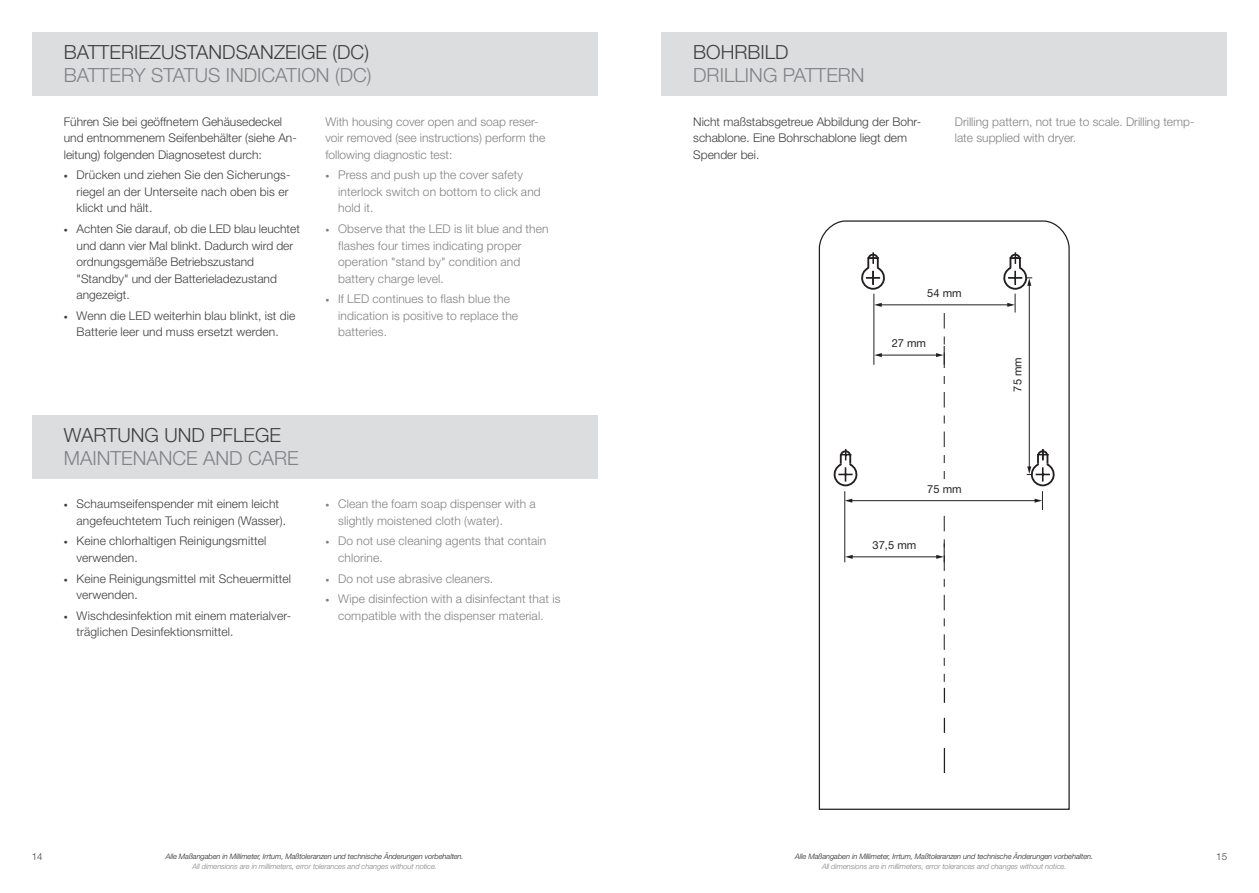
<style>
.page{position:relative;width:1259px;height:893px;background:#fff}
.page>*{position:absolute;margin:0;border:0;box-sizing:border-box;transform-origin:0 0}
.t1{font:300 19.5px "Helvetica Neue LT Pro";color:#808285}
.t2{font:300 19.5px "Helvetica Neue LT Pro";color:#3e3e3f}
.t3{font:300 12px/16.5px "Helvetica Neue LT Pro";letter-spacing:.01em;color:#3e3e3f}
.t4{font:300 12px/16.5px "Helvetica Neue LT Pro";letter-spacing:.01em;color:#808285}
.t5{font:11.1px "Helvetica Neue LT Pro";color:#231f20}
.t6{font:300 9.75px "Helvetica Neue LT Pro";color:#3e3e3f}
.t7{font:italic 300 7.5px "Helvetica Neue LT Pro";letter-spacing:-.01em;color:#231f20}
.t8{font:italic 300 7.5px "Helvetica Neue LT Pro";letter-spacing:-.01em;color:#808285}
.s1{font-weight:900}
</style>
<div class="page">
<svg style="left:818px;top:220px;width:252px;height:590px"></svg>
<hr style="left:873px;top:294px;width:1px;height:71px;background:#231f20">
<svg style="left:936px;top:313px;width:8px;height:166px"></svg>
<svg style="left:943px;top:688px;width:2px;height:85px"></svg>
<hr style="left:844px;top:491px;width:1px;height:71px;background:#231f20">
<svg style="left:936px;top:516px;width:8px;height:166px"></svg>
<svg style="left:861px;top:252px;width:26px;height:39px"></svg>
<svg style="left:1003px;top:252px;width:29px;height:60px"></svg>
<svg style="left:833px;top:449px;width:26px;height:38px"></svg>
<svg style="left:1026px;top:449px;width:30px;height:61px"></svg>
<div style="left:661px;top:32px;width:566px;height:64px;background:#dcdddf"></div>
<div style="left:32px;top:32px;width:565px;height:64px;background:#dcdddf"></div>
<div style="left:32px;top:415px;width:565px;height:63px;background:#dcdddf"></div>
<h1 class="t2" style="left:64px;top:41px;width:307px">BATTERIEZUSTANDSANZEIGE (DC)</h1>
<h1 class="t1" style="left:64px;top:63px;width:309px">BATTERY STATUS INDICATION (DC)</h1>
<p class="t4" style="left:325px;top:113px;width:221px">With housing cover open and soap reser&shy;voir removed (see instructions) perform the following diagnostic test:</p>
<p class="t4" style="left:338px;top:166px;width:204px;text-indent:-13px"><span class="s1">∙</span> Press and push up the cover safety interlock switch on bottom to click and hold it.</p>
<p class="t4" style="left:338px;top:220px;width:212px;text-indent:-13px"><span class="s1">∙</span> Observe that the LED is lit blue and then flashes four times indicating proper operation "stand by" condition and battery charge level.</p>
<p class="t4" style="left:338px;top:290px;width:182px;text-indent:-13px"><span class="s1">∙</span> If LED continues to flash blue the indication is positive to replace the batteries.</p>
<p class="t3" style="left:64px;top:113px;width:234px">Führen Sie bei geöffnetem Gehäusedeckel und entnommenem Seifenbehälter (siehe An&shy;leitung) folgenden Diagnosetest durch:</p>
<p class="t3" style="left:77px;top:166px;width:215px;text-indent:-13px"><span class="s1">∙</span> Drücken und ziehen Sie den Sicherungs&shy;riegel an der Unterseite nach oben bis er klickt und hält.</p>
<p class="t3" style="left:77px;top:220px;width:225px;text-indent:-13px"><span class="s1">∙</span> Achten Sie darauf, ob die LED blau leuchtet und dann vier Mal blinkt. Dadurch wird der ordnungsgemäße Betriebszustand "Standby" und der Batterieladezustand angezeigt.</p>
<p class="t3" style="left:64px;top:307px;width:233px;text-align:center"><span class="s1">∙</span> Wenn die LED weiterhin blau blinkt, ist die<br>Batterie leer und muss ersetzt werden.</p>
<h1 class="t2" style="left:64px;top:423px;width:219px">WARTUNG UND PFLEGE</h1>
<h1 class="t1" style="left:64px;top:446px;width:236px">MAINTENANCE AND CARE</h1>
<p class="t3" style="left:77px;top:495px;width:211px;text-indent:-13px"><span class="s1">∙</span> Schaumseifenspender mit einem leicht angefeuchtetem Tuch reinigen (Wasser).</p>
<p class="t3" style="left:77px;top:533px;width:191px;text-indent:-13px"><span class="s1">∙</span> Keine chlorhaltigen Reinigungsmittel verwenden.</p>
<p class="t3" style="left:77px;top:570px;width:216px;text-indent:-13px"><span class="s1">∙</span> Keine Reinigungsmittel mit Scheuermittel verwenden.</p>
<p class="t3" style="left:77px;top:607px;width:216px;text-indent:-13px"><span class="s1">∙</span> Wischdesinfektion mit einem materialver&shy;träglichen Desinfektionsmittel.</p>
<p class="t4" style="left:338px;top:495px;width:199px;text-indent:-13px"><span class="s1">∙</span> Clean the foam soap dispenser with a slightly moistened cloth (water).</p>
<p class="t4" style="left:338px;top:533px;width:210px;text-indent:-13px"><span class="s1">∙</span> Do not use cleaning agents that contain chlorine.</p>
<p class="t4" style="left:325px;top:568px;width:237px;line-height:20.7px"><span class="s1">∙</span> Do not use abrasive cleaners.<br><span class="s1">∙</span> Wipe disinfection with a disinfectant that is</p>
<p class="t4" style="left:338px;top:607px;width:207px">compatible with the dispenser material.</p>
<h1 class="t2" style="left:693px;top:41px;width:97px">BOHRBILD</h1>
<h1 class="t1" style="left:693px;top:63px;width:173px">DRILLING PATTERN</h1>
<p class="t3" style="left:693px;top:113px;width:229px">Nicht maßstabsgetreue Abbildung der Bohr&shy;schablone. Eine Bohrschablone liegt dem<br>Spender bei.</p>
<p class="t4" style="left:955px;top:113px;width:241px">Drilling pattern, not true to scale. Drilling temp&shy;late supplied with dryer.</p>
<p class="t5" style="left:927px;top:286px;width:36px">54 mm</p>
<p class="t5" style="left:891px;top:336px;width:36px">27 mm</p>
<p class="t5" style="left:927px;top:482px;width:36px">75 mm</p>
<p class="t5" style="left:872px;top:538px;width:45px">37,5 mm</p>
<p class="t5" style="left:1010px;top:391px;width:36px;rotate:-90deg">75 mm</p>
<p class="t7" style="left:166px;top:851px;width:299px">Alle Maßangaben in Millimeter, Irrtum, Maßtoleranzen und technische Änderungen vorbehalten.</p>
<p class="t8" style="left:192px;top:862px;width:246px">All dimensions are in millimeters, error tolerances and changes without notice.</p>
<p class="t7" style="left:795px;top:851px;width:299px">Alle Maßangaben in Millimeter, Irrtum, Maßtoleranzen und technische Änderungen vorbehalten.</p>
<p class="t8" style="left:822px;top:862px;width:246px">All dimensions are in millimeters, error tolerances and changes without notice.</p>
<p class="t6" style="left:32px;top:851px;width:12px">14</p>
<p class="t6" style="left:1216px;top:851px;width:12px">15</p>
</div>
